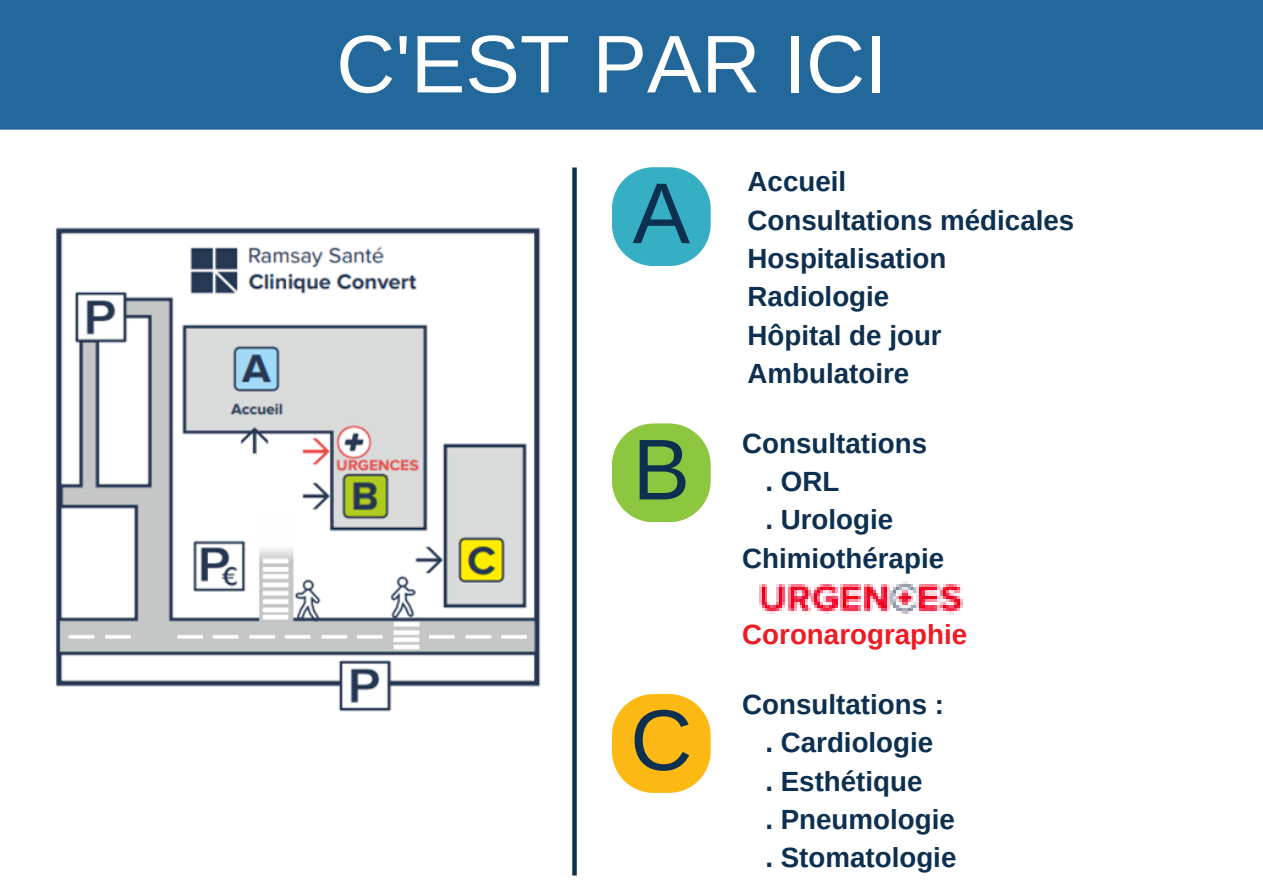
<style>
.page{position:relative;width:1263px;height:894px;background:#fff}
.page>*{position:absolute;margin:0;border:0;box-sizing:border-box;transform-origin:0 0}
.t1{font:86.25px "Arimo";color:#0d3050}
.t2{font:81.75px "Arimo";color:#fff}
.t3{font:700 27.75px "Arimo";color:#0d3050}
.t4{font:700 27.75px "Arimo";color:#ed1c24}
</style>
<div class="page">
<img style="left:55px;top:227px;width:486px;height:485px">
<svg style="left:612px;top:167px;width:98px;height:98px;background:#53bacd"></svg>
<svg style="left:612px;top:423px;width:98px;height:98px;background:#9dce5a"></svg>
<svg style="left:612px;top:694px;width:98px;height:98px;background:#fdc334"></svg>
<img style="left:759px;top:581px;width:204px;height:33px">
<div style="left:0;top:0;width:1263px;height:130px;background:#22689b"></div>
<div style="left:572px;top:167px;width:5px;height:708px;background:#0d3050"></div>
<p class="t2" style="left:336px;top:18px;width:553px">C'EST PAR ICI</p>
<p class="t1" style="left:633px;top:165px;width:59px">A</p>
<p class="t1" style="left:633px;top:421px;width:59px">B</p>
<p class="t1" style="left:630px;top:691px;width:64px">C</p>
<p class="t3" style="left:748px;top:166px;width:100px">Accueil</p>
<p class="t3" style="left:748px;top:204px;width:328px">Consultations médicales</p>
<p class="t3" style="left:748px;top:243px;width:200px">Hospitalisation</p>
<p class="t3" style="left:748px;top:281px;width:143px">Radiologie</p>
<p class="t3" style="left:748px;top:319px;width:196px">Hôpital de jour</p>
<p class="t3" style="left:748px;top:357px;width:163px">Ambulatoire</p>
<p class="t3" style="left:742px;top:427px;width:186px">Consultations</p>
<p class="t3" style="left:765px;top:465px;width:75px">. ORL</p>
<p class="t3" style="left:765px;top:504px;width:129px">. Urologie</p>
<p class="t3" style="left:742px;top:542px;width:203px">Chimiothérapie</p>
<p class="t4" style="left:742px;top:618px;width:226px">Coronarographie</p>
<p class="t3" style="left:742px;top:688px;width:203px">Consultations :</p>
<p class="t3" style="left:765px;top:726px;width:169px">. Cardiologie</p>
<p class="t3" style="left:765px;top:765px;width:159px">. Esthétique</p>
<p class="t3" style="left:765px;top:803px;width:191px">. Pneumologie</p>
<p class="t3" style="left:765px;top:841px;width:193px">. Stomatologie</p>
</div>
